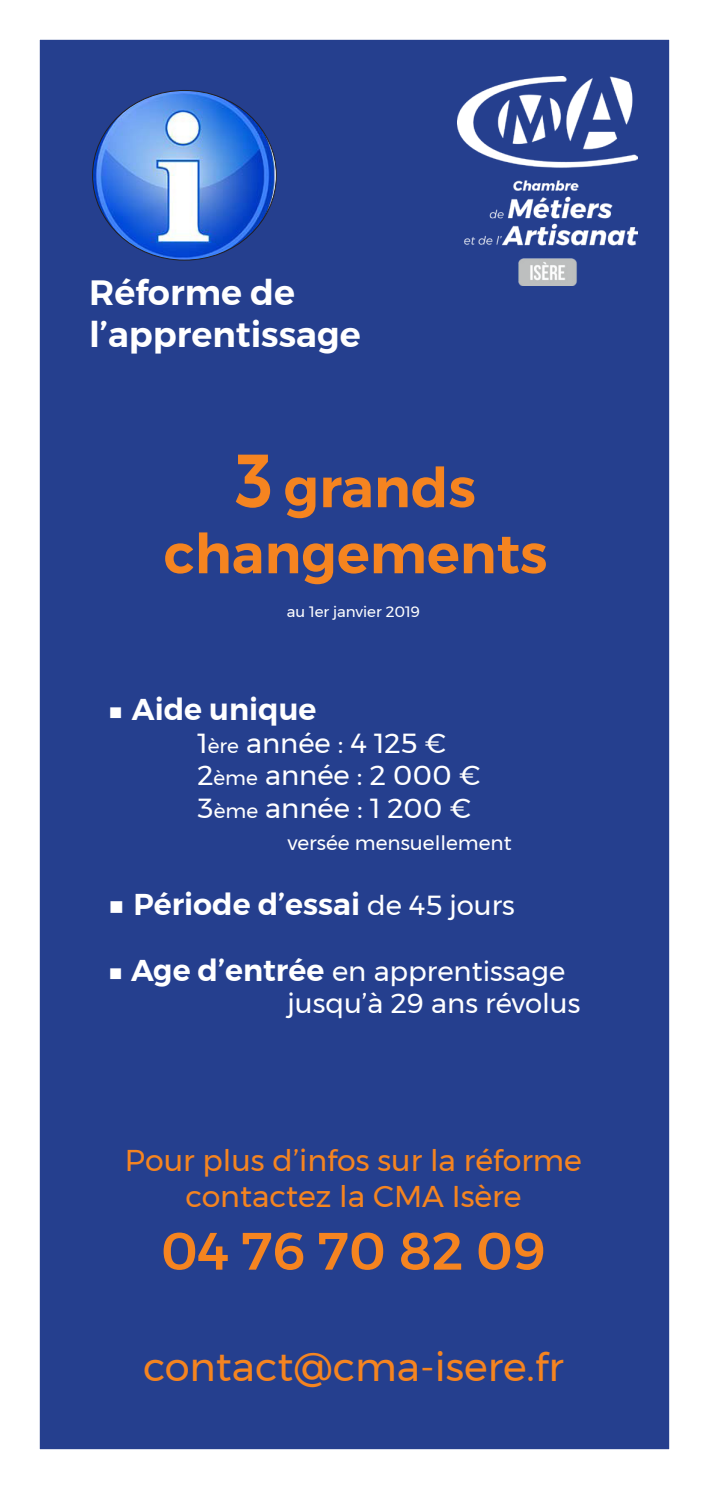
<style>
.page{position:relative;width:709px;height:1489px;background:#fff}
.page>*{position:absolute;margin:0;border:0;box-sizing:border-box;transform-origin:0 0}
.t1{font:600 55px/66px "Montserrat";color:#f58420;text-align:center}
.t2{font:500 52.5px "Montserrat";color:#f58420}
.t3{font:40px "Montserrat";color:#f58420}
.t4{font:600 35px "Montserrat";color:#fff}
.t5{font:30px/36px "Montserrat";color:#f58420;text-align:center}
.t6{font:600 30px "Montserrat";color:#fff}
.t7{font:27.5px/32.5px "Montserrat";color:#fff}
.t8{font:20px "Montserrat";color:#fff}
.t9{font:15px "Montserrat";color:#fff}
.s1{font-size:75px}
.s2{font-weight:400;font-size:27.5px}
.s3{font-size:20px}
.s4{font-weight:400}
.s5{font-weight:600;font-size:30px}
</style>
<div class="page">
<div style="left:20px;top:20px;width:669px;height:1448px;background:#253f8e"></div>
<div style="left:0;top:0;width:709px;height:1488px;border:40px solid #fff"></div>
<img style="left:457px;top:76px;width:180px;height:209px">
<img style="left:93px;top:90px;width:183px;height:170px">
<p class="t4" style="left:89px;top:264px;width:207px">Réforme de</p>
<p class="t4" style="left:89px;top:306px;width:273px">l’apprentissage</p>
<p class="t1" style="left:164px;top:454px;width:385px"><span class="s1">3</span> grands changements</p>
<p class="t9" style="left:287px;top:599px;width:135px">au 1er janvier 2019</p>
<p class="t6" style="left:108px;top:686px;width:210px"><span class="s2">■</span> Aide unique</p>
<p class="t7" style="left:198px;top:726px;width:284px">1<span class="s3">ère</span> année : 4 125 €<br>2<span class="s3">ème</span> année : 2 000 €<br>3<span class="s3">ème</span> année : 1 200 €</p>
<p class="t8" style="left:288px;top:828px;width:225px">versée mensuellement</p>
<p class="t6" style="left:108px;top:881px;width:409px"><span class="s4">■</span> Période d’essai <span class="s2">de 45 jours</span></p>
<p class="t7" style="left:287px;top:954px;width:294px;text-indent:-180px">■ <span class="s5">Age d’entrée</span> en apprentissage jusqu’à 29 ans révolus</p>
<p class="t5" style="left:125px;top:1141px;width:458px">Pour plus d’infos sur la réforme contactez la CMA Isère</p>
<p class="t2" style="left:161px;top:1209px;width:387px">04 76 70 82 09</p>
<p class="t3" style="left:143px;top:1336px;width:422px">contact@cma-isere.fr</p>
</div>
